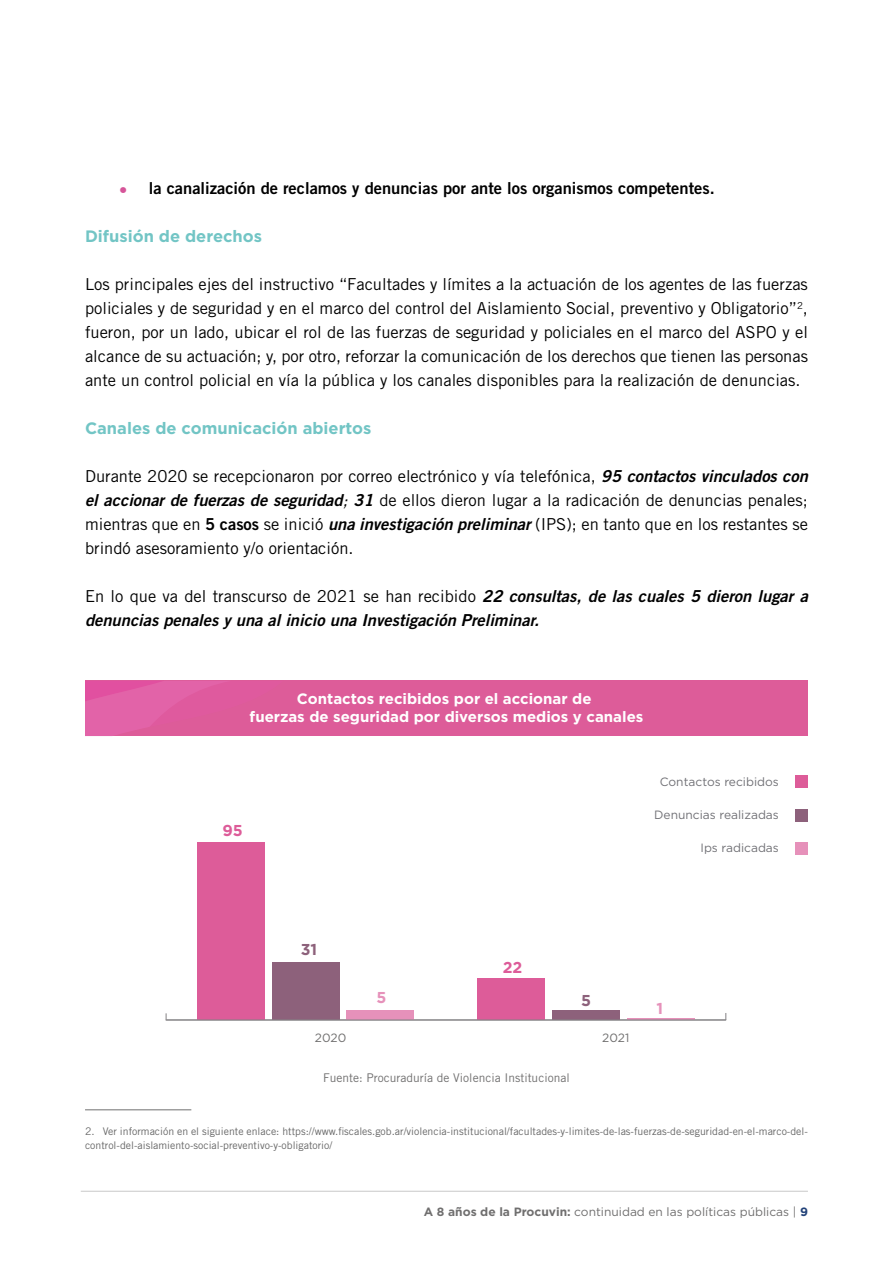
<style>
.page{position:relative;width:893px;height:1263px;background:#fff}
.page>*{position:absolute;margin:0;border:0;box-sizing:border-box;transform-origin:0 0}
.t1{font:16.5px/24px "Trade Gothic LT Std";color:#000;text-align:justify}
.t2{font:16.5px "Trade Gothic LT Std Bd 2";color:#000}
.t3{font:16.5px "Trade Gothic LT Std Bd 2 Obl";color:#000}
.t4{font:700 16.5px "Gotham";color:#72c5c5}
.t5{font:700 15.75px "Gotham";color:#dd5c99}
.t6{font:700 15.75px "Gotham";color:#8d617b}
.t7{font:700 15.75px "Gotham";color:#e691ba}
.t8{font:700 15px/18px "Gotham";color:#fff;text-align:center}
.t9{font:12px "Gotham";color:#706f6f}
.t10{font:12px "Gotham";color:#717176}
.t11{font:12px "Trade Gothic LT Std";color:#706f6f}
.t12{font:10.5px/13.5px "Trade Gothic LT Std";color:#666}
.s1{font-family:"Trade Gothic LT Std";font-weight:700;color:#d65599}
.s2{font-family:"Trade Gothic LT Std Bd 2 Obl"}
.s3{font-style:italic}
.s4{font-family:"Trade Gothic LT Std Bd 2"}
.s5{font-weight:700}
.s6{font-weight:700;color:#234379}
</style>
<div class="page">
<hr style="left:81px;top:1191px;width:727px;height:1px;background:#c8c8c8">
<div style="left:85px;top:681px;width:723px;height:55px;background:#dd5c99"></div>
<div style="left:795px;top:776px;width:12px;height:12px;background:#dd5c99"></div>
<div style="left:795px;top:809px;width:12px;height:12px;background:#8d617b"></div>
<div style="left:795px;top:842px;width:12px;height:12px;background:#e691ba"></div>
<hr style="left:166px;top:1020px;width:560px;height:1px;background:#848285">
<div style="left:347px;top:1011px;width:67px;height:9px;background:#e691ba"></div>
<hr style="left:627px;top:1018px;width:67px;height:2px;background:#e691ba">
<div style="left:272px;top:962px;width:67px;height:58px;background:#8d617b"></div>
<div style="left:552px;top:1011px;width:67px;height:9px;background:#8d617b"></div>
<div style="left:198px;top:843px;width:67px;height:177px;background:#dd5c99"></div>
<div style="left:478px;top:979px;width:67px;height:41px;background:#dd5c99"></div>
<hr style="left:166px;top:1019px;width:560px;height:1px;background:#848285">
<svg style="left:85px;top:681px;width:143px;height:55px"></svg>
<hr style="left:85px;top:1109px;width:106px;height:1px;background:#706f6f">
<p class="t2" style="left:119px;top:178px;width:597px"><span class="s1">•</span> la canalización de reclamos y denuncias por ante los organismos competentes.</p>
<p class="t4" style="left:85px;top:225px;width:179px">Difusión de derechos</p>
<p class="t1" style="left:85px;top:272px;width:724px">Los principales ejes del instructivo “Facultades y límites a la actuación de los agentes de las fuerzas policiales y de seguridad y en el marco del control del Aislamiento Social, preventivo y Obligatorio”<sup>2</sup>, fueron, por un lado, ubicar el rol de las fuerzas de seguridad y policiales en el marco del ASPO y el alcance de su actuación; y, por otro, reforzar la comunicación de los derechos que tienen las personas ante un control policial en vía la pública y los canales disponibles para la realización de denuncias.</p>
<p class="t4" style="left:85px;top:417px;width:288px">Canales de comunicación abiertos</p>
<p class="t1" style="left:85px;top:464px;width:724px">Durante 2020 se recepcionaron por correo electrónico y vía telefónica, <span class="s2">95 contactos vinculados con el accionar de fuerzas de seguridad</span><span class="s3">;</span> <span class="s2">31</span> de ellos dieron lugar a la radicación de denuncias penales; mientras que en <span class="s4">5 casos</span> se inició <span class="s2">una investigación preliminar</span> (IPS); en tanto que en los restantes se brindó asesoramiento y/o orientación.</p>
<p class="t1" style="left:85px;top:584px;width:724px">En lo que va del transcurso de 2021 se han recibido <span class="s2">22 consultas, de las cuales 5 dieron lugar a</span></p>
<p class="t3" style="left:85px;top:610px;width:456px">denuncias penales y una al inicio una Investigación Preliminar.</p>
<p class="t8" style="left:250px;top:689px;width:395px">Contactos recibidos por el accionar de<br>fuerzas de seguridad por diversos medios y canales</p>
<p class="t5" style="left:222px;top:820px;width:22px">95</p>
<p class="t10" style="left:660px;top:774px;width:121px">Contactos recibidos</p>
<p class="t10" style="left:654px;top:807px;width:126px">Denuncias realizadas</p>
<p class="t10" style="left:700px;top:840px;width:80px">Ips radicadas</p>
<p class="t6" style="left:301px;top:939px;width:18px">31</p>
<p class="t7" style="left:376px;top:987px;width:11px">5</p>
<p class="t5" style="left:503px;top:957px;width:21px">22</p>
<p class="t6" style="left:581px;top:990px;width:11px">5</p>
<p class="t9" style="left:315px;top:1030px;width:33px">2020</p>
<p class="t9" style="left:602px;top:1030px;width:29px">2021</p>
<p class="t11" style="left:323px;top:1071px;width:248px">Fuente: Procuraduría de Violencia Institucional</p>
<p class="t7" style="left:656px;top:997px;width:8px">1</p>
<p class="t12" style="left:85px;top:1125px;width:724px">2. Ver información en el siguiente enlace: https://www.fiscales.gob.ar/violencia-institucional/facultades-y-limites-de-las-fuerzas-de-seguridad-en-el-marco-del&shy;control-del-aislamiento-social-preventivo-y-obligatorio/</p>
<p class="t9" style="left:424px;top:1204px;width:386px"><span class="s5">A 8 años de la Procuvin:</span> continuidad en las políticas públicas | <span class="s6">9</span></p>
</div>
